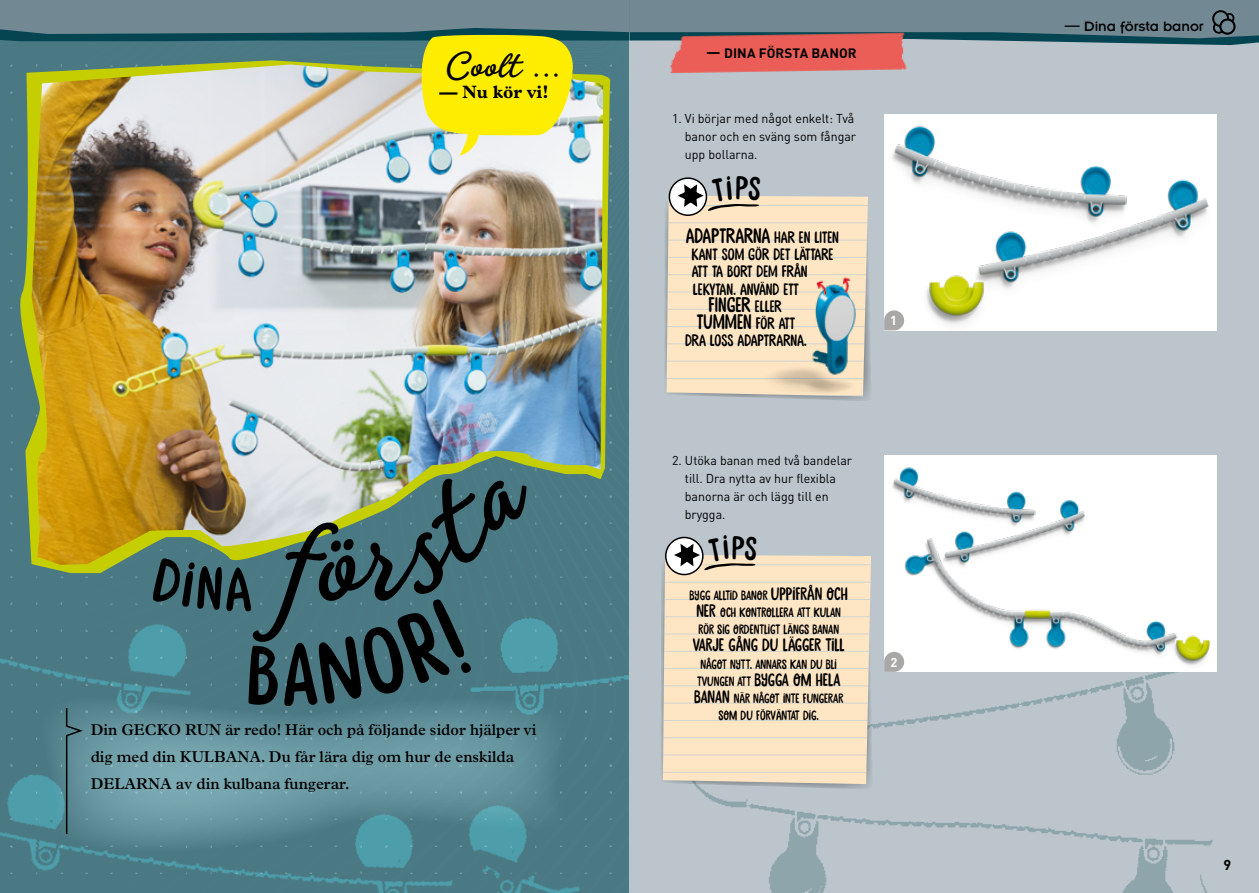
<style>
.page{position:relative;width:1259px;height:893px;background:#fff}
.page>*{position:absolute;margin:0;border:0;box-sizing:border-box;transform-origin:0 0}
.t1{font:60.9px "Stick A Round";color:#000}
.t2{font:700 36px "Amberly";color:#000}
.t3{font:21px/17.2px "Stick A Round";color:#000;text-align:center}
.t4{font:18px "Stick A Round";color:#000}
.t5{font:700 18px "Plantin MT Pro";color:#000}
.t6{font:16.5px/17.2px "Stick A Round";color:#000}
.t7{font:600 15.75px/27px "Plantin MT Pro";color:#000}
.t8{font:15px "Insignia LT Pro";color:#000}
.t9{font:700 14.25px "DINOT";color:#000}
.t10{font:13.5px/17.2px "Stick A Round";color:#000;text-align:center}
.t11{font:700 13.5px "DINOT";letter-spacing:.01em;color:#000}
.t12{font:700 12.9px "DINOT";color:#fff}
.t13{font:12.75px/18px "DINOT";color:#000}
.s1{font-size:28.35px}
.s2{font-size:14.1px}
.s3{font-size:16.5px}
.s4{font-size:18px}
.s5{font-size:13.5px}
</style>
<div class="page">
<img style="left:0;top:0;width:1259px;height:893px">
<h1 class="t1" style="left:225px;top:555px;width:28px">A</h1>
<h2 class="t2" style="left:447px;top:43px;width:117px">Coolt <span class="s1">...</span></h2>
<h3 class="t5" style="left:440px;top:81px;width:111px">— Nu kör vi!</h3>
<p class="t7" style="left:91px;top:716px;width:447px">Din GECKO RUN är redo! Här och på följande sidor hjälper vi dig med din KULBANA. Du får lära dig om hur de enskilda<br>DELARNA av din kulbana fungerar.</p>
<p class="t11" style="left:706px;top:44px;width:152px"><span class="s2">—</span> DINA FÖRSTA BANOR</p>
<p class="t13" style="left:685px;top:109px;width:173px;text-indent:-13px">1. Vi börjar med något enkelt: Två banor och en sväng som fångar upp bollarna.</p>
<h3 class="t3" style="left:686px;top:228px;width:155px">ADAPTRARNA <span class="s3">HAR EN LITEN</span></h3>
<p class="t6" style="left:691px;top:247px;width:143px">KANT SOM GÖR DET LÄTTARE<br>ATT TA BORT DEM FRÅN<br>LEKYTAN. ANVÄND ETT</p>
<h3 class="t3" style="left:696px;top:297px;width:100px">FINGER <span class="s3">ELLER<br></span>TUMMEN <span class="s3">FÖR ATT</span></h3>
<p class="t6" style="left:685px;top:333px;width:123px">DRA LOSS ADAPTRARNA.</p>
<p class="t12" style="left:890px;top:312px;width:8px">1</p>
<p class="t13" style="left:685px;top:451px;width:169px;text-indent:-13px">2. Utöka banan med två bandelar till. Dra nytta av hur flexibla banorna är och lägg till en brygga.</p>
<p class="t10" style="left:689px;top:587px;width:160px">BYGG ALLTID BANOR <span class="s4">UPPIFRÅN OCH<br>NER</span> OCH KONTROLLERA ATT KULAN<br>RÖR SIG ORDENTLIGT LÄNGS BANAN</p>
<h3 class="t4" style="left:693px;top:635px;width:153px">VARJE GÅNG DU LÄGGER TILL</h3>
<p class="t10" style="left:700px;top:656px;width:138px">NÅGOT NYTT. ANNARS KAN DU BLI</p>
<h3 class="t4" style="left:697px;top:670px;width:145px"><span class="s5">TVUNGEN ATT</span> BYGGA OM HELA</h3>
<p class="t10" style="left:694px;top:691px;width:151px"><span class="s4">BANAN</span> NÄR NÅGOT INTE FUNGERAR<br>SOM DU FÖRVÄNTAT DIG.</p>
<p class="t12" style="left:890px;top:653px;width:8px">2</p>
<p class="t8" style="left:1056px;top:15px;width:162px">— Heading dummy text</p>
<p class="t8" style="left:1065px;top:19px;width:140px">— Dina första banor</p>
<p class="t9" style="left:1223px;top:855px;width:9px">9</p>
</div>
